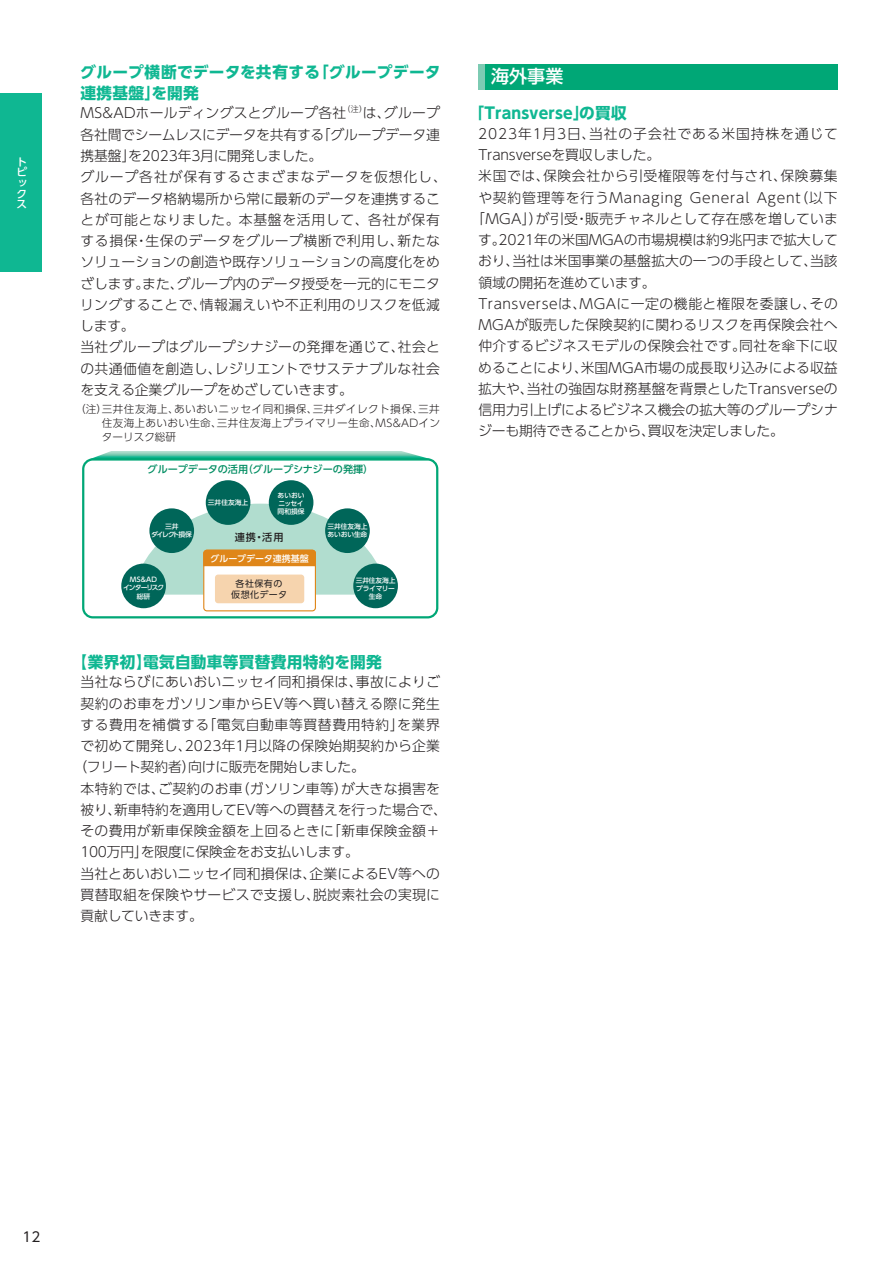
<style>
.page{position:relative;width:893px;height:1263px;background:#fff}
.page>*{position:absolute;margin:0;border:0;box-sizing:border-box;transform-origin:0 0}
.t1{font:500 18px "UD Shin Go Pro";color:#fff}
.t2{font:700 15.75px/21.3px "UD Shin Go Pro";letter-spacing:.02em;color:#0fb792}
.t3{font:300 13.8px/21.3px "UD Shin Go Pro";letter-spacing:.01em;color:#231f20}
.t4{font:300 13.8px "UD Shin Go Pro";letter-spacing:-.015em;color:#231f20}
.t5{font:300 13.8px "UD Shin Go Pro";letter-spacing:-.01em;color:#231f20}
.t6{font:300 13.8px "UD Shin Go Pro";letter-spacing:.055em;color:#231f20}
.t7{font:300 13.8px "UD Shin Go Pro";letter-spacing:.035em;color:#231f20}
.t8{font:300 13.8px "UD Shin Go Pro";letter-spacing:.06em;color:#231f20}
.t9{font:300 13.8px "UD Shin Go Pro";letter-spacing:.045em;color:#231f20}
.t10{font:300 13.8px "UD Shin Go Pro";letter-spacing:.04em;color:#231f20}
.t11{font:300 13.8px "UD Shin Go Pro";letter-spacing:-.02em;color:#231f20}
.t12{font:13.5px "UD Shin Go Pro";color:#231f20}
.t13{font:300 10.65px/13.8px "UD Shin Go Pro";letter-spacing:.03em;color:#231f20;text-align:justify}
.t14{font:500 10.65px/10.6px "UD Shin Go Pro";color:#fff}
.t15{font:500 10.2px "UD Shin Go Pro";color:#008d62}
.t16{font:500 10.2px "UD Shin Go Pro";color:#231f20}
.t17{font:9px/10.8px "UD Shin Go Pro";letter-spacing:.05em;color:#231f20;text-align:center}
.t18{font:500 9px "UD Shin Go Pro";color:#fff}
.t19{font:300 8.1px "UD Shin Go Pro";color:#231f20}
.t20{font:500 6.75px/8.1px "UD Shin Go Pro";letter-spacing:-.02em;color:#fff}
.t21{font:500 6.75px/8.1px "UD Shin Go Pro";letter-spacing:-.115em;color:#fff;text-align:center}
.t22{font:500 6.75px/8.1px "UD Shin Go Pro";letter-spacing:-.13em;color:#fff;text-align:center}
</style>
<div class="page">
<div style="left:0;top:94px;width:42px;height:178px;background:#0fb792"></div>
<svg style="left:93px;top:451px;width:334px;height:7px;background:#75ccb4"></svg>
<div style="left:82px;top:458px;width:356px;height:160px;border:2px solid #00a776;border-radius:10px"></div>
<div style="left:203px;top:550px;width:113px;height:61px;border:1px solid #df8619;border-radius:3px"></div>
<svg style="left:134px;top:504px;width:253px;height:91px"></svg>
<div style="left:215px;top:574px;width:89px;height:29px;background:#f6d4ae;border-radius:3px"></div>
<div style="left:121px;top:564px;width:45px;height:44px;background:#006659;border-radius:50%"></div>
<div style="left:149px;top:508px;width:45px;height:45px;background:#006659;border-radius:50%"></div>
<div style="left:206px;top:480px;width:44px;height:45px;background:#006659;border-radius:50%"></div>
<div style="left:353px;top:564px;width:45px;height:44px;background:#006659;border-radius:50%"></div>
<div style="left:325px;top:508px;width:45px;height:45px;background:#006659;border-radius:50%"></div>
<div style="left:269px;top:480px;width:44px;height:45px;background:#006659;border-radius:50%"></div>
<div style="left:478px;top:64px;width:360px;height:25px;background:#00a776"></div>
<div style="left:478px;top:64px;width:7px;height:25px;background:#7dcbb3"></div>
<p class="t14" style="left:17px;top:156px;width:12px">トピックス</p>
<p class="t2" style="left:80px;top:61px;width:361px">グループ横断でデータを共有する「グループデータ連携基盤」を開発</p>
<p class="t3" style="left:81px;top:102px;width:267px">MS&amp;ADホールディングスとグループ各社</p>
<p class="t19" style="left:342px;top:102px;width:26px">（注）</p>
<p class="t3" style="left:80px;top:102px;width:368px;text-indent:283px">は、グループ各社間でシームレスにデータを共有する「グループデータ連携基盤」を2023年3月に開発しました。<br>グループ各社が保有するさまざまなデータを仮想化し、各社のデータ格納場所から常に最新のデータを連携することが可能となりました。本基盤を活用して、各社が保有する損保・生保のデータをグループ横断で利用し、新たなソリューションの創造や既存ソリューションの高度化をめざします。また、グループ内のデータ授受を一元的にモニタリングすることで、情報漏えいや不正利用のリスクを低減します。<br>当社グループはグループシナジーの発揮を通じて、社会との共通価値を創造し、レジリエントでサステナブルな社会を支える企業グループをめざしていきます。</p>
<p class="t13" style="left:102px;top:402px;width:340px;text-indent:-27px">（注）三井住友海上、あいおいニッセイ同和損保、三井ダイレクト損保、三井住友海上あいおい生命、三井住友海上プライマリー生命、MS&amp;ADインターリスク総研</p>
<p class="t15" style="left:148px;top:461px;width:227px">グループデータの活用（グループシナジーの発揮）</p>
<p class="t22" style="left:151px;top:522px;width:42px">三井<br>ダイレクト損保</p>
<p class="t21" style="left:123px;top:575px;width:43px">MS&amp;AD<br>インターリスク総研</p>
<p class="t20" style="left:208px;top:498px;width:42px">三井住友海上</p>
<p class="t20" style="left:278px;top:491px;width:28px">あいおいニッセイ同和損保</p>
<p class="t16" style="left:235px;top:529px;width:50px">連携・活用</p>
<p class="t18" style="left:210px;top:551px;width:100px">グループデータ連携基盤</p>
<p class="t17" style="left:231px;top:578px;width:57px">各社保有の仮想化データ</p>
<p class="t20" style="left:328px;top:522px;width:41px">三井住友海上あいおい生命</p>
<p class="t20" style="left:356px;top:576px;width:41px;text-align:center">三井住友海上プライマリー生命</p>
<p class="t2" style="left:72px;top:651px;width:312px">【業界初】電気自動車等買替費用特約を開発</p>
<p class="t3" style="left:80px;top:671px;width:361px">当社ならびにあいおいニッセイ同和損保は、事故によりご</p>
<p class="t3" style="left:81px;top:692px;width:361px">契約のお車をガソリン車からEV等へ買い替える際に発生</p>
<p class="t9" style="left:80px;top:713px;width:361px">する費用を補償する「電気自動車等買替費用特約」を業界</p>
<p class="t3" style="left:80px;top:735px;width:361px">で初めて開発し、2023年1月以降の保険始期契約から企業</p>
<p class="t4" style="left:73px;top:756px;width:293px">（フリート契約者）向けに販売を開始しました。</p>
<p class="t3" style="left:81px;top:777px;width:361px">本特約では、ご契約のお車（ガソリン車等）が大きな損害を</p>
<p class="t5" style="left:81px;top:798px;width:368px">被り、新車特約を適用してEV等への買替えを行った場合で、</p>
<p class="t3" style="left:80px;top:820px;width:361px">その費用が新車保険金額を上回るときに「新車保険金額＋</p>
<p class="t4" style="left:80px;top:841px;width:280px">100万円」を限度に保険金をお支払いします。</p>
<p class="t3" style="left:81px;top:862px;width:361px">当社とあいおいニッセイ同和損保は、企業によるEV等への</p>
<p class="t3" style="left:81px;top:883px;width:361px">買替取組を保険やサービスで支援し、脱炭素社会の実現に</p>
<p class="t11" style="left:81px;top:905px;width:124px">貢献していきます。</p>
<h1 class="t1" style="left:491px;top:62px;width:74px">海外事業</h1>
<p class="t2" style="left:468px;top:102px;width:160px">「Transverse」の買収</p>
<p class="t8" style="left:478px;top:122px;width:361px">2023年1月3日、当社の子会社である米国持株を通じて</p>
<p class="t5" style="left:478px;top:144px;width:183px">Transverseを買収しました。</p>
<p class="t10" style="left:478px;top:165px;width:361px">米国では、保険会社から引受権限等を付与され、保険募集</p>
<p class="t6" style="left:478px;top:186px;width:361px">や契約管理等を行うManaging General Agent（以下</p>
<p class="t3" style="left:471px;top:207px;width:368px">「MGA」）が引受・販売チャネルとして存在感を増していま</p>
<p class="t5" style="left:478px;top:229px;width:361px">す。2021年の米国MGAの市場規模は約9兆円まで拡大して</p>
<p class="t3" style="left:478px;top:250px;width:361px">おり、当社は米国事業の基盤拡大の一つの手段として、当該</p>
<p class="t4" style="left:478px;top:271px;width:179px">領域の開拓を進めています。</p>
<p class="t7" style="left:478px;top:292px;width:361px">Transverseは、MGAに一定の機能と権限を委譲し、その</p>
<p class="t3" style="left:478px;top:314px;width:361px">MGAが販売した保険契約に関わるリスクを再保険会社へ</p>
<p class="t3" style="left:478px;top:335px;width:361px">仲介するビジネスモデルの保険会社です。同社を傘下に収</p>
<p class="t3" style="left:478px;top:356px;width:361px">めることにより、米国MGA市場の成長取り込みによる収益</p>
<p class="t3" style="left:478px;top:377px;width:361px">拡大や、当社の強固な財務基盤を背景としたTransverseの</p>
<p class="t3" style="left:478px;top:399px;width:361px">信用力引上げによるビジネス機会の拡大等のグループシナ</p>
<p class="t4" style="left:478px;top:420px;width:307px">ジーも期待できることから、買収を決定しました。</p>
<p class="t12" style="left:23px;top:1226px;width:19px">12</p>
</div>
